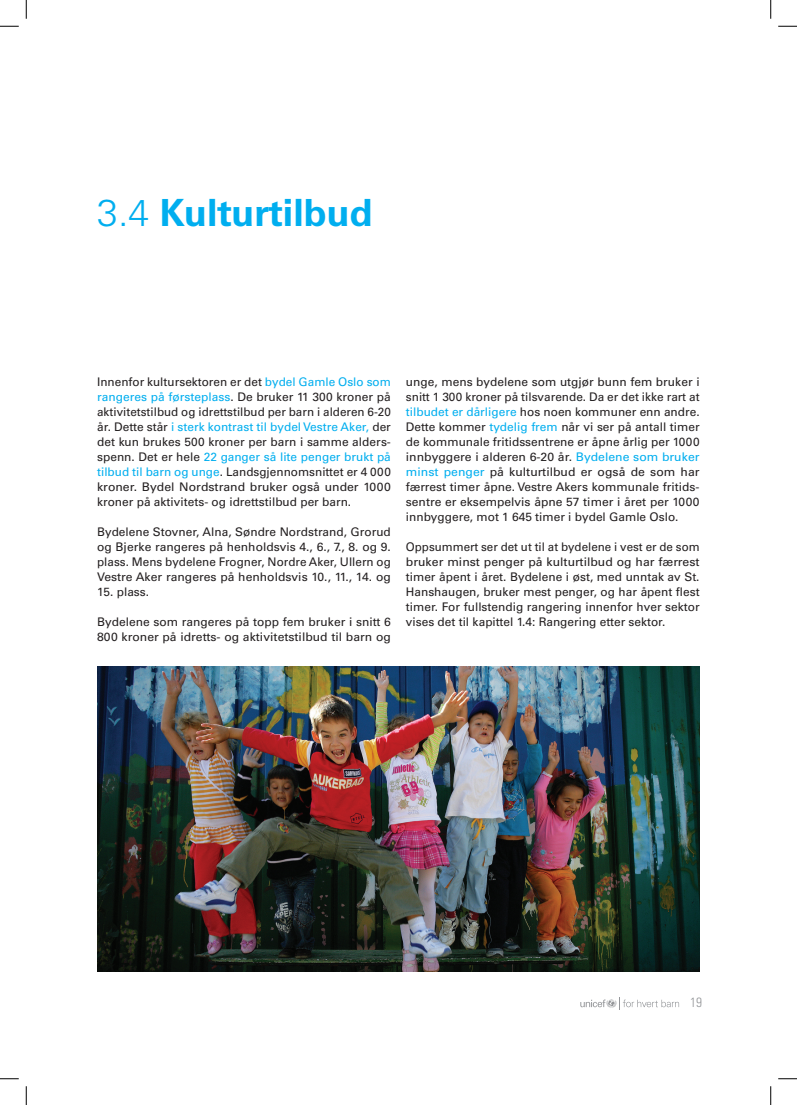
<style>
.page{position:relative;width:797px;height:1105px;background:#fff}
.page>*{position:absolute;margin:0;border:0;box-sizing:border-box;transform-origin:0 0}
.t1{font:700 37.5px "Univers";color:#00aeef}
.t2{font:300 condensed 13.38px "Univers";color:#939598}
.t3{font:11.88px/15px "Univers";color:#231f20;text-align:justify}
.s1{font-weight:300}
.s2{color:#00aeef}
</style>
<div class="page">
<svg style="left:580px;top:997px;width:99px;height:13px"></svg>
<img style="left:97px;top:667px;width:602px;height:304px">
<svg style="left:0;top:25px;width:19px;height:2px"></svg>
<svg style="left:778px;top:25px;width:19px;height:2px"></svg>
<svg style="left:0;top:1078px;width:19px;height:1px"></svg>
<svg style="left:778px;top:1078px;width:19px;height:1px"></svg>
<svg style="left:25px;top:0;width:2px;height:19px"></svg>
<svg style="left:25px;top:1086px;width:2px;height:19px"></svg>
<svg style="left:770px;top:0;width:1px;height:19px"></svg>
<svg style="left:770px;top:1086px;width:1px;height:19px"></svg>
<h1 class="t1" style="left:97px;top:191px;width:277px"><span class="s1">3.4</span> Kulturtilbud</h1>
<p class="t3" style="left:97px;top:375px;width:295px">Innenfor kultursektoren er det <span class="s2">bydel Gamle Oslo som rangeres på førsteplass</span>. De bruker 11 300 kroner på aktivitetstilbud og idrettstilbud per barn i alderen 6-20 år. Dette står <span class="s2">i sterk kontrast til bydel Vestre Aker,</span> der det kun brukes 500 kroner per barn i samme alders&shy;spenn. Det er hele <span class="s2">22 ganger så lite penger brukt på tilbud til barn og unge</span>. Landsgjennomsnittet er 4 000 kroner. Bydel Nordstrand bruker også under 1000 kroner på aktivitets- og idrettstilbud per barn.</p>
<p class="t3" style="left:97px;top:525px;width:295px">Bydelene Stovner, Alna, Søndre Nordstrand, Grorud og Bjerke rangeres på henholdsvis 4., 6., 7., 8. og 9. plass. Mens bydelene Frogner, Nordre Aker, Ullern og Vestre Aker rangeres på henholdsvis 10., 11., 14. og</p>
<p class="t3" style="left:97px;top:585px;width:53px">15. plass.</p>
<p class="t3" style="left:97px;top:615px;width:295px">Bydelene som rangeres på topp fem bruker i snitt 6<br>800 kroner på idretts- og aktivitetstilbud til barn og</p>
<p class="t3" style="left:406px;top:375px;width:295px">unge, mens bydelene som utgjør bunn fem bruker i snitt 1 300 kroner på tilsvarende. Da er det ikke rart at <span class="s2">tilbudet er dårligere</span> hos noen kommuner enn andre.<br>Dette kommer <span class="s2">tydelig frem</span> når vi ser på antall timer de kommunale fritidssentrene er åpne årlig per 1000 innbyggere i alderen 6-20 år. <span class="s2">Bydelene som bruker minst penger</span> på kulturtilbud er også de som har færrest timer åpne. Vestre Akers kommunale fritids&shy;sentre er eksempelvis åpne 57 timer i året per 1000 innbyggere, mot 1 645 timer i bydel Gamle Oslo.</p>
<p class="t3" style="left:406px;top:540px;width:295px">Oppsummert ser det ut til at bydelene i vest er de som bruker minst penger på kulturtilbud og har færrest timer åpent i året. Bydelene i øst, med unntak av St.<br>Hanshaugen, bruker mest penger, og har åpent flest timer. For fullstendig rangering innenfor hver sektor vises det til kapittel 1.4: Rangering etter sektor.</p>
<p class="t2" style="left:690px;top:994px;width:13px">19</p>
</div>
